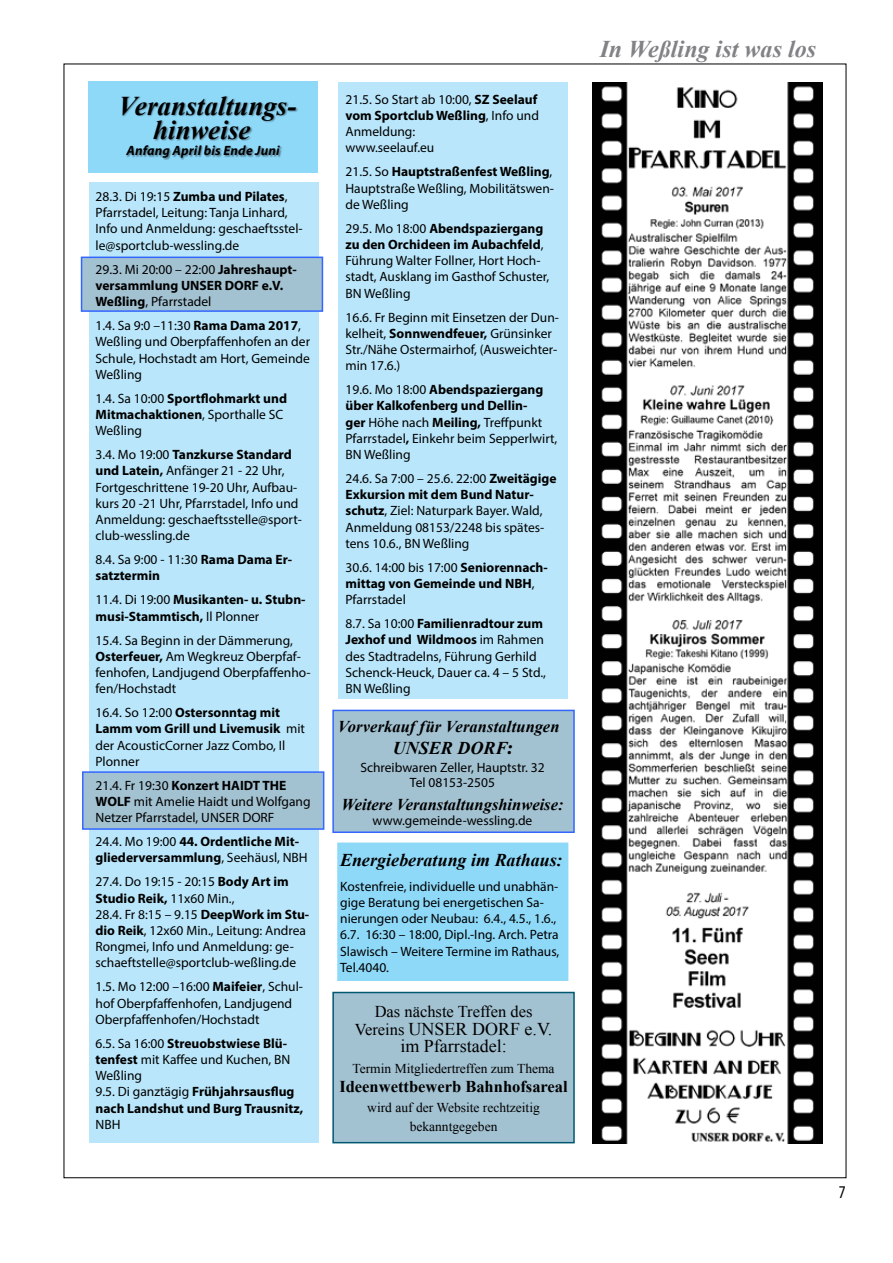
<style>
.page{position:relative;width:893px;height:1263px;background:#fff}
.page>*{position:absolute;margin:0;border:0;box-sizing:border-box;transform-origin:0 0}
.t1{font:italic 700 27px/24px "Times New Roman";color:#000;text-align:center}
.t2{font:italic 700 24px "Times New Roman";color:#808285}
.t3{font:italic 700 18px "Times New Roman";color:#000}
.t4{font:18px/16.5px "Times New Roman";color:#000;text-align:center}
.t5{font:condensed 18px "Myriad Pro";color:#000}
.t6{font:italic 700 16.5px "Times New Roman";color:#000}
.t7{font:700 16.5px "Times New Roman";color:#000}
.t8{font:16.5px "Times New Roman";color:#000}
.t9{font:13.5px/16.2px "Myriad Pro";color:#000}
.t10{font:700 13.5px/16.2px "Myriad Pro";color:#000}
.t11{font:13.5px/19.5px "Times New Roman";color:#000;text-align:center}
.t12{font:italic 700 13.5px "Myriad Pro";letter-spacing:.01em;color:#000}
.s1{font-weight:700}
.s2{font-weight:400}
.s3{font-family:"Myriad Pro"}
.s4{font-size:16.5px}
</style>
<div class="page">
<div style="left:333px;top:992px;width:241px;height:151px;background:#a2c1d1"></div>
<div style="left:332px;top:992px;width:243px;height:151px;border:2px solid #005871"></div>
<div style="left:88px;top:82px;width:230px;height:91px;background:#8ed8f8"></div>
<div style="left:338px;top:82px;width:230px;height:616px;background:#b9e6fa"></div>
<div style="left:337px;top:842px;width:231px;height:139px;background:#8ed8f8;border:2px solid #8ed8f8"></div>
<div style="left:89px;top:183px;width:230px;height:960px;background:#b9e6fa"></div>
<div style="left:81px;top:257px;width:242px;height:55px;background:#a2c1d1;border:2px solid #36f"></div>
<div style="left:82px;top:771px;width:242px;height:59px;background:#a2c1d1;border:2px solid #36f"></div>
<div style="left:332px;top:710px;width:243px;height:123px;background:#a2c1d1;border:2px solid #36f"></div>
<div style="left:121px;top:95px;width:178px;height:65px;background:#000;opacity:.4"></div>
<img style="left:593px;top:82px;width:229px;height:1061px">
<h1 class="t1" style="left:119px;top:93px;width:179px">Veranstaltungs&shy;hinweise</h1>
<p class="t12" style="left:126px;top:142px;width:155px">Anfang April bis Ende Juni</p>
<p class="t9" style="left:96px;top:188px;width:209px">28.3. Di 19:15 <span class="s1">Zumba und Pilates</span>, Pfarrstadel, Leitung: Tanja Linhard, Info und Anmeldung: geschaeftsstel&shy;le@sportclub-wessling.de</p>
<p class="t10" style="left:96px;top:261px;width:203px"><span class="s2">29.3. Mi 20:00 – 22:00</span> Jahreshaupt&shy;versammlung UNSER DORF e.V.<br>Weßling<span class="s2">, Pfarrstadel</span></p>
<p class="t9" style="left:96px;top:317px;width:216px">1.4. Sa 9:0 –11:30 <span class="s1">Rama Dama 2017</span>,<br>Weßling und Oberpfaffenhofen an der<br>Schule, Hochstadt am Hort, Gemeinde<br>Weßling</p>
<p class="t10" style="left:96px;top:390px;width:193px"><span class="s2">1.4. Sa 10:00</span> Sportflohmarkt und<br>Mitmachaktionen<span class="s2">, Sporthalle SC<br>Weßling</span></p>
<p class="t9" style="left:96px;top:446px;width:208px">3.4. Mo 19:00 <span class="s1">Tanzkurse Standard und Latein,</span> Anfänger 21 - 22 Uhr, Fortgeschrittene 19-20 Uhr, Aufbau&shy;kurs 20 -21 Uhr, Pfarrstadel, Info und Anmeldung: geschaeftsstelle@sport&shy;club-wessling.de</p>
<p class="t10" style="left:96px;top:551px;width:198px"><span class="s2">8.4. Sa 9:00 - 11:30</span> Rama Dama Er&shy;satztermin</p>
<p class="t10" style="left:96px;top:591px;width:212px"><span class="s2">11.4. Di 19:00</span> Musikanten- u. Stubn&shy;musi-Stammtisch, <span class="s2">Il Plonner</span></p>
<p class="t9" style="left:96px;top:632px;width:217px">15.4. Sa Beginn in der Dämmerung,<br><span class="s1">Osterfeuer,</span> Am Wegkreuz Oberpfaf&shy;fenhofen, Landjugend Oberpfaffenho&shy;fen/Hochstadt</p>
<p class="t9" style="left:96px;top:704px;width:211px">16.4. So 12:00 <span class="s1">Ostersonntag mit<br>Lamm vom Grill und Livemusik</span> mit der AcousticCorner Jazz Combo, Il<br>Plonner</p>
<p class="t9" style="left:96px;top:777px;width:217px">21.4. Fr 19:30 <span class="s1">Konzert HAIDT THE<br>WOLF</span> mit Amelie Haidt und Wolfgang<br>Netzer Pfarrstadel, UNSER DORF</p>
<p class="t10" style="left:96px;top:833px;width:214px"><span class="s2">24.4. Mo 19:00</span> 44. Ordentliche Mit&shy;gliederversammlung<span class="s2">, Seehäusl, NBH</span></p>
<p class="t9" style="left:96px;top:873px;width:215px">27.4. Do 19:15 - 20:15 <span class="s1">Body Art im Studio Reik,</span> 11x60 Min.,<br>28.4. Fr 8:15 – 9.15 <span class="s1">DeepWork im Stu&shy;dio Reik</span>, 12x60 Min., Leitung: Andrea Rongmei, Info und Anmeldung: ge&shy;schaeftstelle@sportclub-weßling.de</p>
<p class="t9" style="left:96px;top:978px;width:209px">1.5. Mo 12:00 –16:00 <span class="s1">Maifeier</span>, Schul&shy;hof Oberpfaffenhofen, Landjugend<br>Oberpfaffenhofen/Hochstadt</p>
<p class="t10" style="left:96px;top:1035px;width:209px"><span class="s2">6.5. Sa 16:00</span> Streuobstwiese Blü&shy;tenfest <span class="s2">mit Kaffee und Kuchen, BN<br>Weßling<br>9.5. Di ganztägig</span> Frühjahrsausflug nach Landshut und Burg Trausnitz,</p>
<p class="t9" style="left:96px;top:1116px;width:27px">NBH</p>
<p class="t9" style="left:345px;top:91px;width:195px">21.5. So Start ab 10:00, <span class="s1">SZ Seelauf vom Sportclub Weßling</span>, Info und<br>Anmeldung:<br>www.seelauf.eu</p>
<p class="t9" style="left:345px;top:164px;width:210px">21.5. So <span class="s1">Hauptstraßenfest Weßling</span>,<br>Hauptstraße Weßling, Mobilitätswen&shy;de Weßling</p>
<p class="t9" style="left:345px;top:220px;width:205px">29.5. Mo 18:00 <span class="s1">Abendspaziergang zu den Orchideen im Aubachfeld</span>,<br>Führung Walter Follner, Hort Hoch&shy;stadt, Ausklang im Gasthof Schuster,<br>BN Weßling</p>
<p class="t9" style="left:345px;top:309px;width:215px">16.6. Fr Beginn mit Einsetzen der Dun&shy;kelheit, <span class="s1">Sonnwendfeuer,</span> Grünsinker<br>Str./Nähe Ostermairhof, (Ausweichter&shy;min 17.6.)</p>
<p class="t9" style="left:345px;top:381px;width:213px">19.6. Mo 18:00 <span class="s1">Abendspaziergang über Kalkofenberg und Dellin-<br>ger</span> Höhe nach <span class="s1">Meiling,</span> Treffpunkt<br>Pfarrstadel<span class="s1">,</span> Einkehr beim Sepperlwirt,<br>BN Weßling</p>
<p class="t9" style="left:345px;top:470px;width:213px">24.6. Sa 7:00 – 25.6. 22:00 <span class="s1">Zweitägige<br>Exkursion mit dem Bund Natur&shy;schutz</span>, Ziel: Naturpark Bayer. Wald,<br>Anmeldung 08153/2248 bis spätes&shy;tens 10.6., BN Weßling</p>
<p class="t10" style="left:345px;top:559px;width:204px"><span class="s2">30.6. 14:00 bis 17:00</span> Seniorennach&shy;mittag von Gemeinde und NBH<span class="s2">,<br>Pfarrstadel</span></p>
<p class="t9" style="left:345px;top:615px;width:202px">8.7. Sa 10:00 <span class="s1">Familienradtour zum<br>Jexhof und Wildmoos</span> im Rahmen des Stadtradelns, Führung Gerhild<br>Schenck-Heuck, Dauer ca. 4 – 5 Std.,<br>BN Weßling</p>
<p class="t6" style="left:338px;top:715px;width:223px">Vorverkauf für Veranstaltungen</p>
<h3 class="t3" style="left:393px;top:736px;width:121px">UNSER DORF<span class="s3">:</span></h3>
<p class="t9" style="left:360px;top:760px;width:186px;line-height:15px;text-align:center">Schreibwaren Zeller, Hauptstr. 32<br>Tel 08153-2505</p>
<p class="t6" style="left:341px;top:793px;width:224px">Weitere Veranstaltungshinweise:</p>
<p class="t9" style="left:373px;top:812px;width:161px">www.gemeinde-wessling.de</p>
<h3 class="t3" style="left:340px;top:847px;width:224px">Energieberatung im Rathaus:</h3>
<p class="t9" style="left:340px;top:878px;width:221px">Kostenfreie, individuelle und unabhän&shy;gige Beratung bei energetischen Sa&shy;nierungen oder Neubau: 6.4., 4.5., 1.6., 6.7. 16:30 – 18:00, Dipl.-Ing. Arch. Petra Slawisch – Weitere Termine im Rathaus, Tel.4040.</p>
<p class="t8" style="left:375px;top:1001px;width:159px">Das nächste Treffen des</p>
<h3 class="t4" style="left:355px;top:1021px;width:199px"><span class="s4">Vereins</span> UNSER DORF e.V. im Pfarrstadel:</h3>
<p class="t11" style="left:352px;top:1058px;width:204px">Termin Mitgliedertreffen zum Thema</p>
<p class="t7" style="left:339px;top:1075px;width:230px">Ideenwettbewerb Bahnhofsareal</p>
<p class="t11" style="left:367px;top:1097px;width:174px">wird auf der Website rechtzeitig bekanntgegeben</p>
<h2 class="t2" style="left:600px;top:32px;width:218px">In Weßling ist was los</h2>
<h3 class="t5" style="left:839px;top:1181px;width:8px">7</h3>
</div>
